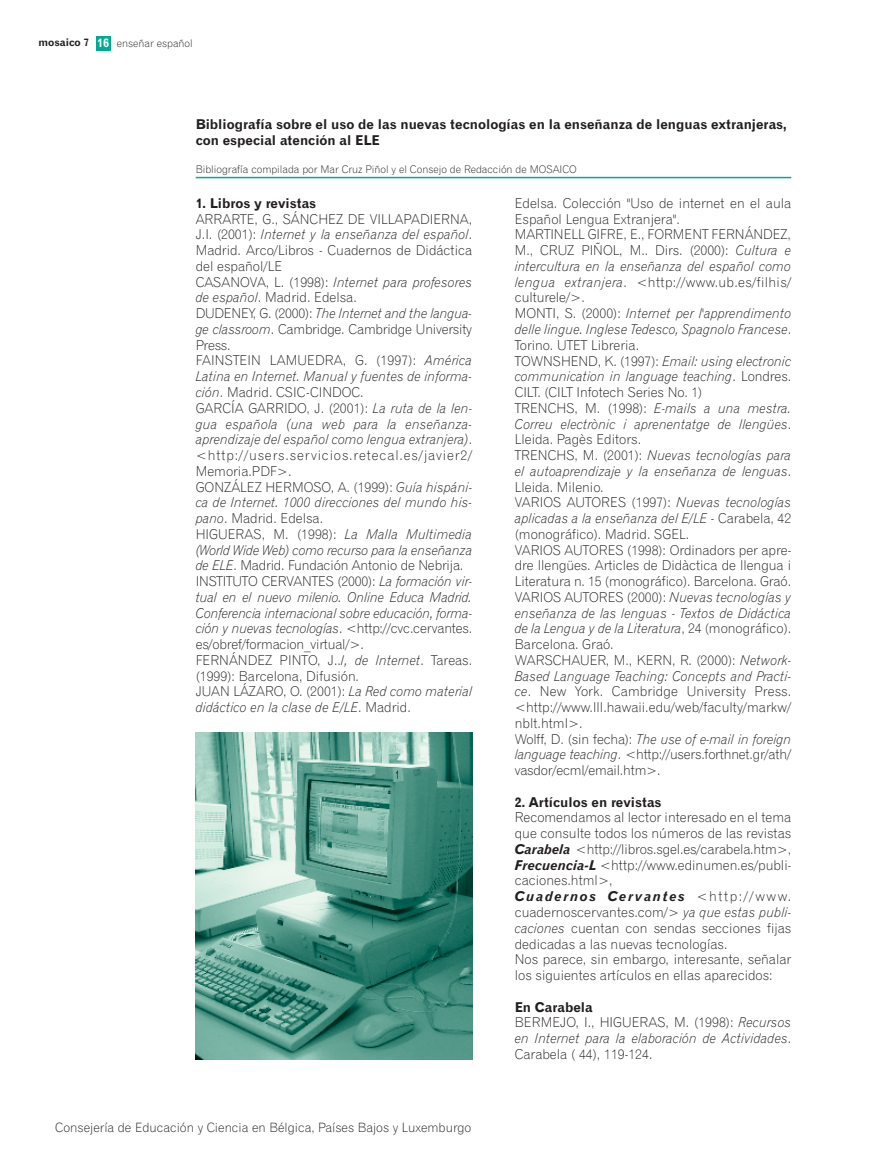
<style>
.page{position:relative;width:872px;height:1169px;background:#fff}
.page>*{position:absolute;margin:0;border:0;box-sizing:border-box;transform-origin:0 0}
.t1{font:13.5px/15.8px "Gothic 720 BT Light B";color:#231f20}
.t2{font:13.5px/15.8px "Gothic 720 BT Light Italic B";color:#231f20}
.t3{font:13.5px/15.8px "Gothic 720 BT Bold B";color:#231f20}
.t4{font:13.5px/15.8px "Gothic 720 BT Light B";letter-spacing:.06em;color:#231f20}
.t5{font:13.5px/15.8px "Gothic 720 BT Light B";letter-spacing:.025em;color:#231f20}
.t6{font:13.5px "Gothic 720 BT Bold Italic B";letter-spacing:.11em;color:#231f20}
.t7{font:12.75px "Gothic 720 BT Light B";color:#231f20}
.t8{font:10.5px "Gothic 720 BT Light B";color:#231f20}
.s1{font-family:"Gothic 720 BT Bold B"}
.s2{font-family:"Gothic 720 BT Bold B";font-size:12px;color:#fff}
.s3{font-family:"Gothic 720 BT Light B"}
.s4{font-family:"Gothic 720 BT Light Italic B"}
.s5{font-family:"Gothic 720 BT Bold Italic B"}
</style>
<div class="page">
<hr style="left:196px;top:177px;width:595px;height:1px;background:#00aa94">
<img style="left:196px;top:732px;width:276px;height:327px">
<div style="left:96px;top:36px;width:14px;height:15px;background:#00aa94"></div>
<p class="t8" style="left:39px;top:39px;width:156px"><span class="s1">mosaico 7</span> <span class="s2">16</span> enseñar español</p>
<p class="t3" style="left:196px;top:118px;width:592px">Bibliografía sobre el uso de las nuevas tecnologías en la enseñanza de lenguas extranjeras, con especial atención al ELE</p>
<p class="t8" style="left:196px;top:166px;width:382px">Bibliografía compilada por Mar Cruz Piñol y el Consejo de Redacción de MOSAICO</p>
<p class="t3" style="left:196px;top:197px;width:122px">1. Libros y revistas</p>
<p class="t1" style="left:196px;top:212px;width:278px">ARRARTE, G., SÁNCHEZ DE VILLAPADIERNA,</p>
<p class="t2" style="left:196px;top:228px;width:278px"><span class="s3">J.I. (2001):</span> Internet y la enseñanza del español<span class="s3">.</span></p>
<p class="t1" style="left:196px;top:244px;width:278px">Madrid. Arco/Libros - Cuadernos de Didáctica del español/LE</p>
<p class="t2" style="left:196px;top:275px;width:278px"><span class="s3">CASANOVA, L. (1998):</span> Internet para profesores</p>
<p class="t1" style="left:196px;top:291px;width:163px"><span class="s4">de español</span>. Madrid. Edelsa.</p>
<p class="t2" style="left:196px;top:307px;width:278px"><span class="s3">DUDENEY, G. (2000):</span> The Internet and the langua-</p>
<p class="t1" style="left:196px;top:323px;width:278px"><span class="s4">ge classroom</span>. Cambridge. Cambridge University<br>Press.<br>FAINSTEIN LAMUEDRA, G. (1997): <span class="s4">América</span></p>
<p class="t2" style="left:196px;top:370px;width:278px">Latina en Internet. Manual y fuentes de informa-</p>
<p class="t1" style="left:196px;top:386px;width:278px"><span class="s4">ción</span>. Madrid. CSIC-CINDOC.<br>GARCÍA GARRIDO, J. (2001): <span class="s4">La ruta de la len-</span></p>
<p class="t2" style="left:196px;top:417px;width:278px">gua española (una web para la enseñanza&shy;aprendizaje del español como lengua extranjera)<span class="s3">.</span></p>
<p class="t4" style="left:196px;top:449px;width:278px">&lt;http://users.servicios.retecal.es/javier2/<br>Memoria.PDF&gt;.<br>GONZÁLEZ HERMOSO, A. (1999): <span class="s4">Guía hispáni-</span></p>
<p class="t2" style="left:196px;top:496px;width:278px">ca de Internet. 1000 direcciones del mundo his-</p>
<p class="t1" style="left:196px;top:512px;width:278px"><span class="s4">pano</span>. Madrid. Edelsa.<br>HIGUERAS, M. (1998): <span class="s4">La Malla Multimedia</span></p>
<p class="t2" style="left:196px;top:543px;width:278px">(World Wide Web) como recurso para la enseñanza</p>
<p class="t1" style="left:196px;top:559px;width:278px"><span class="s4">de ELE</span>. Madrid. Fundación Antonio de Nebrija.<br>INSTITUTO CERVANTES (2000): <span class="s4">La formación vir-</span></p>
<p class="t2" style="left:196px;top:590px;width:278px">tual en el nuevo milenio. Online Educa Madrid.<br>Conferencia internacional sobre educación, forma-</p>
<p class="t1" style="left:196px;top:622px;width:278px"><span class="s4">ción y nuevas tecnologías</span>. &lt;http://cvc.cervantes. es/obref/formacion_virtual/&gt;.<br>FERNÁNDEZ PINTO, J..<span class="s4">I, de Internet</span>. Tareas. (1999): Barcelona, Difusión.<br>JUAN LÁZARO, O. (2001): <span class="s4">La Red como material</span></p>
<p class="t2" style="left:196px;top:701px;width:217px">didáctico en la clase de E/LE<span class="s3">. Madrid.</span></p>
<p class="t7" style="left:55px;top:1122px;width:417px">Consejería de Educación y Ciencia en Bélgica, Países Bajos y Luxemburgo</p>
<p class="t1" style="left:514px;top:197px;width:278px">Edelsa. Colección "Uso de internet en el aula Español Lengua Extranjera".<br>MARTINELL GIFRE, E., FORMENT FERNÁNDEZ, M., CRUZ PIÑOL, M.. Dirs. (2000): <span class="s4">Cultura e</span></p>
<p class="t2" style="left:514px;top:260px;width:278px">intercultura en la enseñanza del español como</p>
<p class="t5" style="left:514px;top:275px;width:278px"><span class="s4">lengua extranjera</span>. &lt;http://www.ub.es/filhis/ culturele/&gt;.</p>
<p class="t2" style="left:514px;top:307px;width:278px"><span class="s3">MONTI, S. (2000):</span> Internet per l'apprendimento delle lingue. Inglese Tedesco, Spagnolo Francese<span class="s3">.</span></p>
<p class="t1" style="left:514px;top:338px;width:126px">Torino. UTET Libreria.</p>
<p class="t2" style="left:514px;top:354px;width:278px"><span class="s3">TOWNSHEND, K. (1997):</span> Email: using electronic communication in language teaching<span class="s3">. Londres.</span></p>
<p class="t1" style="left:514px;top:386px;width:189px">CILT. (CILT Infotech Series No. 1)</p>
<p class="t2" style="left:514px;top:401px;width:278px"><span class="s3">TRENCHS, M. (1998):</span> E-mails a una mestra.<br>Correu electrònic i aprenentatge de llengües<span class="s3">.</span></p>
<p class="t1" style="left:514px;top:433px;width:128px">Lleida. Pagès Editors.</p>
<p class="t2" style="left:514px;top:449px;width:278px"><span class="s3">TRENCHS, M. (2001):</span> Nuevas tecnologías para el autoaprendizaje y la enseñanza de lenguas<span class="s3">.</span></p>
<p class="t1" style="left:514px;top:480px;width:278px">Lleida. Milenio.<br>VARIOS AUTORES (1997): <span class="s4">Nuevas tecnologías</span></p>
<p class="t2" style="left:514px;top:512px;width:278px">aplicadas a la enseñanza del E/LE <span class="s3">- Carabela, 42</span></p>
<p class="t1" style="left:514px;top:527px;width:278px">(monográfico). Madrid. SGEL.<br>VARIOS AUTORES (1998): Ordinadors per apre&shy;dre llengües. Articles de Didàctica de llengua i Literatura n. 15 (monográfico). Barcelona. Graó.<br>VARIOS AUTORES (2000): <span class="s4">Nuevas tecnologías y</span></p>
<p class="t2" style="left:514px;top:606px;width:278px">enseñanza de las lenguas - Textos de Didáctica de la Lengua y de la Literatura<span class="s3">, 24 (monográfico).</span></p>
<p class="t1" style="left:514px;top:638px;width:278px">Barcelona. Graó.<br>WARSCHAUER, M., KERN, R. (2000): <span class="s4">Network-</span></p>
<p class="t2" style="left:514px;top:669px;width:278px">Based Language Teaching: Concepts and Practi-</p>
<p class="t1" style="left:514px;top:685px;width:278px;text-align:justify"><span class="s4">ce</span>. New York. Cambridge University Press. &lt;http://www.lll.hawaii.edu/web/faculty/markw/ nblt.html&gt;.</p>
<p class="t2" style="left:514px;top:732px;width:278px"><span class="s3">Wolff, D. (sin fecha):</span> The use of e-mail in foreign</p>
<p class="t1" style="left:514px;top:748px;width:278px"><span class="s4">language teaching</span>. &lt;http://users.forthnet.gr/ath/ vasdor/ecml/email.htm&gt;.</p>
<p class="t3" style="left:514px;top:795px;width:148px">2. Artículos en revistas</p>
<p class="t1" style="left:514px;top:811px;width:278px;text-align:justify">Recomendamos al lector interesado en el tema que consulte todos los números de las revistas <span class="s5">Carabela</span> &lt;http://libros.sgel.es/carabela.htm&gt;, <span class="s5">Frecuencia-L</span> &lt;http://www.edinumen.es/publi&shy;caciones.html&gt;,</p>
<p class="t6" style="left:514px;top:891px;width:278px">Cuadernos Cervantes <span class="s3">&lt;http://www.</span></p>
<p class="t1" style="left:514px;top:905px;width:278px">cuadernoscervantes.com/&gt; <span class="s4">ya que estas publi&shy;caciones</span> cuentan con sendas secciones fijas dedicadas a las nuevas tecnologías.<br>Nos parece, sin embargo, interesante, señalar los siguientes artículos en ellas aparecidos:</p>
<p class="t3" style="left:514px;top:1000px;width:80px">En Carabela</p>
<p class="t1" style="left:514px;top:1016px;width:278px">BERMEJO, I., HIGUERAS, M. (1998): <span class="s4">Recursos</span></p>
<p class="t2" style="left:514px;top:1031px;width:278px">en Internet para la elaboración de Actividades<span class="s3">.</span></p>
<p class="t1" style="left:514px;top:1047px;width:139px">Carabela ( 44), 119-124.</p>
</div>
